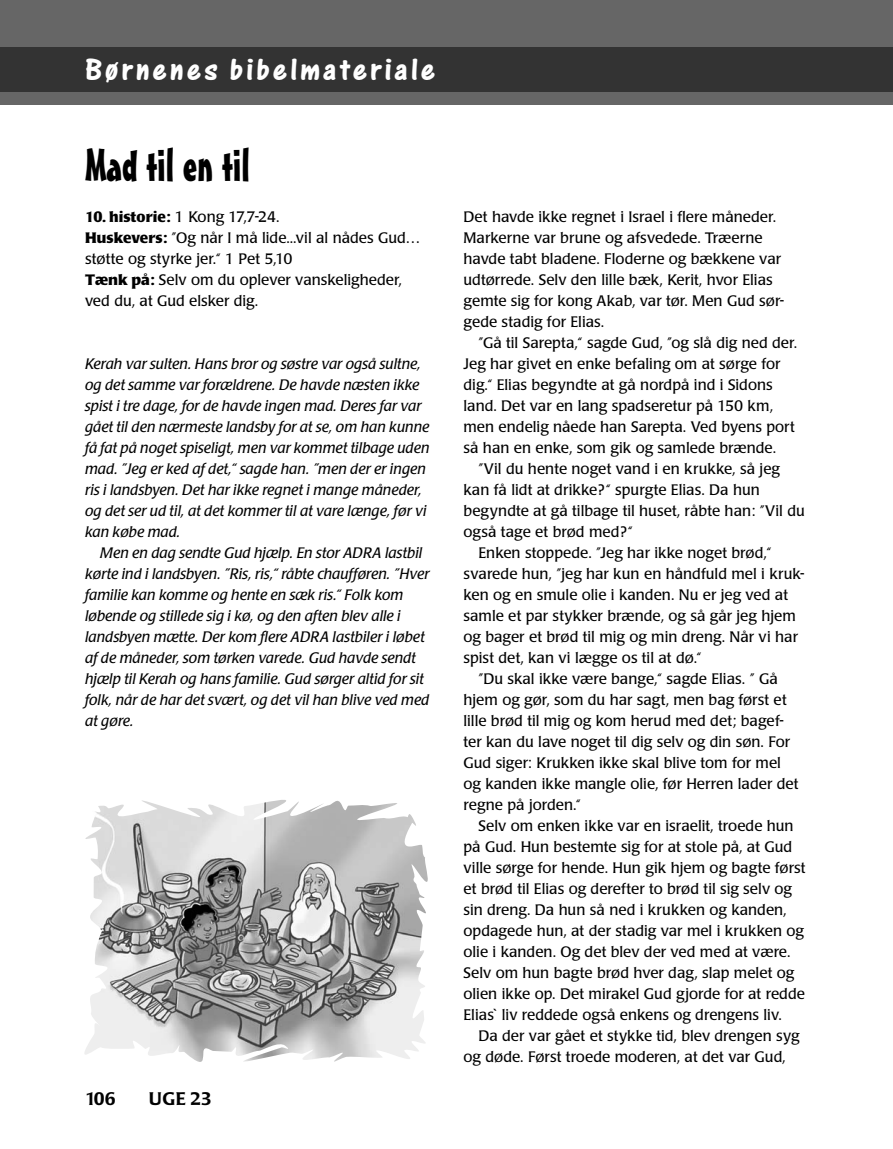
<style>
.page{position:relative;width:893px;height:1149px;background:#fff}
.page>*{position:absolute;margin:0;border:0;box-sizing:border-box;transform-origin:0 0}
.t1{font:45px "Mister Earl BT";color:#000}
.t2{font:33px "One Stroke Script Bold Plain";letter-spacing:.1em;color:#fff}
.t3{font:500 18px "Poppl Laudatio";letter-spacing:.02em;color:#000}
.t4{font:15px/21px "Poppl Laudatio";color:#000}
.t5{font:italic 15px/21px "Poppl Laudatio";letter-spacing:.005em;color:#000}
.s1{font-weight:700}
</style>
<div class="page">
<div style="left:0;top:0;width:893px;height:104px;background:#666"></div>
<div style="left:0;top:47px;width:893px;height:44px;background:#333"></div>
<img style="left:84px;top:800px;width:344px;height:261px">
<h2 class="t2" style="left:85px;top:60px;width:351px">Børnenes bibelmateriale</h2>
<h1 class="t1" style="left:85px;top:148px;width:166px">Mad til en til</h1>
<p class="t4" style="left:85px;top:207px;width:337px"><span class="s1">10. historie:</span> 1 Kong 17,7-24.<br><span class="s1">Huskevers:</span> ”Og når I må lide...vil al nådes Gud… støtte og styrke jer.“ 1 Pet 5,10<br><span class="s1">Tænk på:</span> Selv om du oplever vanskeligheder, ved du, at Gud elsker dig.</p>
<p class="t5" style="left:85px;top:355px;width:346px">Kerah var sulten. Hans bror og søstre var også sultne, og det samme var forældrene. De havde næsten ikke spist i tre dage, for de havde ingen mad. Deres far var gået til den nærmeste landsby for at se, om han kunne få fat på noget spiseligt, men var kommet tilbage uden mad. ”Jeg er ked af det,“ sagde han. ”men der er ingen ris i landsbyen. Det har ikke regnet i mange måneder, og det ser ud til, at det kommer til at vare længe, før vi kan købe mad.</p>
<p class="t5" style="left:85px;top:544px;width:346px;text-indent:15px">Men en dag sendte Gud hjælp. En stor ADRA lastbil kørte ind i landsbyen. ”Ris, ris,“ råbte chaufføren. ”Hver familie kan komme og hente en sæk ris.“ Folk kom løbende og stillede sig i kø, og den aften blev alle i landsbyen mætte. Der kom flere ADRA lastbiler i løbet af de måneder, som tørken varede. Gud havde sendt hjælp til Kerah og hans familie. Gud sørger altid for sit folk, når de har det svært, og det vil han blive ved med at gøre.</p>
<p class="t3" style="left:85px;top:1090px;width:32px">106</p>
<p class="t3" style="left:149px;top:1090px;width:64px">UGE 23</p>
<p class="t4" style="left:463px;top:207px;width:322px">Det havde ikke regnet i Israel i flere måneder.<br>Markerne var brune og afsvedede. Træerne havde tabt bladene. Floderne og bækkene var udtørrede. Selv den lille bæk, Kerit, hvor Elias gemte sig for kong Akab, var tør. Men Gud sør&shy;gede stadig for Elias.</p>
<p class="t4" style="left:463px;top:333px;width:335px;text-indent:15px">”Gå til Sarepta,“ sagde Gud, ”og slå dig ned der.<br>Jeg har givet en enke befaling om at sørge for dig.“ Elias begyndte at gå nordpå ind i Sidons land. Det var en lang spadseretur på 150 km, men endelig nåede han Sarepta. Ved byens port så han en enke, som gik og samlede brænde.</p>
<p class="t4" style="left:478px;top:459px;width:303px">”Vil du hente noget vand i en krukke, så jeg</p>
<p class="t4" style="left:463px;top:480px;width:298px">kan få lidt at drikke?“ spurgte Elias. Da hun</p>
<p class="t4" style="left:463px;top:501px;width:343px">begyndte at gå tilbage til huset, råbte han: ”Vil du</p>
<p class="t4" style="left:463px;top:522px;width:171px">også tage et brød med?“</p>
<p class="t4" style="left:478px;top:543px;width:295px">Enken stoppede. ”Jeg har ikke noget brød,“</p>
<p class="t4" style="left:463px;top:564px;width:343px">svarede hun, ”jeg har kun en håndfuld mel i kruk-</p>
<p class="t4" style="left:463px;top:585px;width:326px">ken og en smule olie i kanden. Nu er jeg ved at</p>
<p class="t4" style="left:463px;top:606px;width:334px">samle et par stykker brænde, og så går jeg hjem</p>
<p class="t4" style="left:463px;top:627px;width:336px">og bager et brød til mig og min dreng. Når vi har</p>
<p class="t4" style="left:463px;top:648px;width:239px">spist det, kan vi lægge os til at dø.“</p>
<p class="t4" style="left:478px;top:669px;width:301px">”Du skal ikke være bange,“ sagde Elias. ” Gå</p>
<p class="t4" style="left:463px;top:690px;width:325px">hjem og gør, som du har sagt, men bag først et</p>
<p class="t4" style="left:463px;top:711px;width:322px">lille brød til mig og kom herud med det; bagef-</p>
<p class="t4" style="left:463px;top:732px;width:328px">ter kan du lave noget til dig selv og din søn. For</p>
<p class="t4" style="left:463px;top:753px;width:319px">Gud siger: Krukken ikke skal blive tom for mel</p>
<p class="t4" style="left:463px;top:774px;width:337px">og kanden ikke mangle olie, før Herren lader det</p>
<p class="t4" style="left:463px;top:795px;width:119px">regne på jorden.“</p>
<p class="t4" style="left:478px;top:816px;width:317px">Selv om enken ikke var en israelit, troede hun</p>
<p class="t4" style="left:463px;top:837px;width:330px">på Gud. Hun bestemte sig for at stole på, at Gud</p>
<p class="t4" style="left:463px;top:858px;width:344px">ville sørge for hende. Hun gik hjem og bagte først</p>
<p class="t4" style="left:463px;top:879px;width:330px">et brød til Elias og derefter to brød til sig selv og</p>
<p class="t4" style="left:463px;top:900px;width:325px">sin dreng. Da hun så ned i krukken og kanden,</p>
<p class="t4" style="left:463px;top:921px;width:342px">opdagede hun, at der stadig var mel i krukken og</p>
<p class="t4" style="left:463px;top:942px;width:329px">olie i kanden. Og det blev der ved med at være.</p>
<p class="t4" style="left:463px;top:963px;width:332px">Selv om hun bagte brød hver dag, slap melet og</p>
<p class="t4" style="left:463px;top:984px;width:343px">olien ikke op. Det mirakel Gud gjorde for at redde</p>
<p class="t4" style="left:463px;top:1005px;width:320px">Elias` liv reddede også enkens og drengens liv.</p>
<p class="t4" style="left:478px;top:1026px;width:322px">Da der var gået et stykke tid, blev drengen syg</p>
<p class="t4" style="left:463px;top:1047px;width:324px">og døde. Først troede moderen, at det var Gud,</p>
</div>
